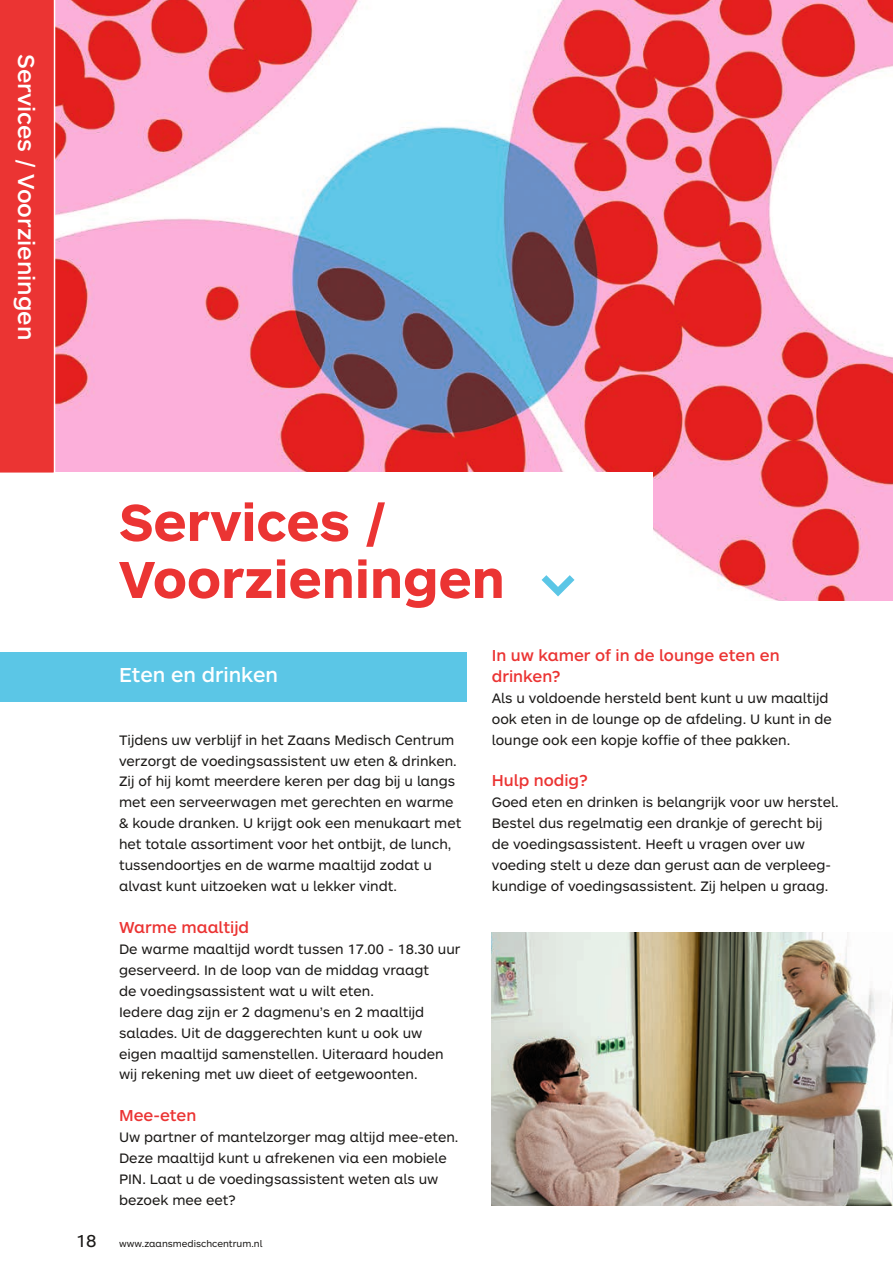
<style>
.page{position:relative;width:893px;height:1263px;background:#fff}
.page>*{position:absolute;margin:0;border:0;box-sizing:border-box;transform-origin:0 0}
.t1{font:700 54px/57px "ARS Maquette Pro";color:#eb3433}
.t2{font:700 54px "ARS Maquette Pro";color:#5bc6e6}
.t3{font:500 24px "ARS Maquette Pro";color:#fff}
.t4{font:500 21px "ARS Maquette Pro";color:#fff}
.t5{font:18px "ARS Maquette Pro";color:#1b1917}
.t6{font:500 16.5px/20.9px "ARS Maquette Pro";color:#eb3433}
.t7{font:14.25px/20.9px "ARS Maquette Pro";color:#1b1917}
.t8{font:9.75px "ARS Maquette Pro";color:#1b1917}
</style>
<div class="page">
<div style="left:0;top:652px;width:466px;height:50px;background:#5bc6e6"></div>
<img style="left:55px;top:0;width:838px;height:600px">
<div style="left:0;top:472px;width:653px;height:134px;background:#fff"></div>
<div style="left:0;top:0;width:54px;height:473px;background:#eb3433"></div>
<img style="left:492px;top:933px;width:401px;height:272px">
<h2 class="t3" style="left:42px;top:54px;width:288px;rotate:90deg">Services / Voorzieningen</h2>
<p class="t5" style="left:76px;top:1229px;width:22px">18</p>
<h1 class="t1" style="left:119px;top:491px;width:387px">Services /<br>Voorzieningen</h1>
<h1 class="t2" style="left:595px;top:569px;width:34px;rotate:90deg">&gt;</h1>
<h3 class="t4" style="left:119px;top:661px;width:160px">Eten en drinken</h3>
<p class="t7" style="left:119px;top:728px;width:344px">Tijdens uw verblijf in het Zaans Medisch Centrum verzorgt de voedingsassistent uw eten &amp; drinken.<br>Zij of hij komt meerdere keren per dag bij u langs met een serveerwagen met gerechten en warme &amp; koude dranken. U krijgt ook een menukaart met het totale assortiment voor het ontbijt, de lunch, tussendoortjes en de warme maaltijd zodat u alvast kunt uitzoeken wat u lekker vindt.</p>
<p class="t6" style="left:119px;top:916px;width:132px">Warme maaltijd</p>
<p class="t7" style="left:119px;top:938px;width:343px">De warme maaltijd wordt tussen 17.00 - 18.30 uur geserveerd. In de loop van de middag vraagt<br>de voedingsassistent wat u wilt eten.<br>Iedere dag zijn er 2 dagmenu’s en 2 maaltijd salades. Uit de daggerechten kunt u ook uw eigen maaltijd samenstellen. Uiteraard houden wij rekening met uw dieet of eetgewoonten.</p>
<p class="t6" style="left:119px;top:1104px;width:79px">Mee-eten</p>
<p class="t7" style="left:119px;top:1126px;width:341px">Uw partner of mantelzorger mag altijd mee-eten.<br>Deze maaltijd kunt u afrekenen via een mobiele PIN. Laat u de voedingsassistent weten als uw bezoek mee eet?</p>
<p class="t8" style="left:119px;top:1237px;width:145px">www.zaansmedischcentrum.nl</p>
<p class="t6" style="left:492px;top:644px;width:289px">In uw kamer of in de lounge eten en drinken?</p>
<p class="t7" style="left:492px;top:687px;width:342px">Als u voldoende hersteld bent kunt u uw maaltijd ook eten in de lounge op de afdeling. U kunt in de lounge ook een kopje koffie of thee pakken.</p>
<p class="t6" style="left:492px;top:769px;width:98px">Hulp nodig?</p>
<p class="t7" style="left:492px;top:791px;width:349px">Goed eten en drinken is belangrijk voor uw herstel.<br>Bestel dus regelmatig een drankje of gerecht bij de voedingsassistent. Heeft u vragen over uw voeding stelt u deze dan gerust aan de verpleeg&shy;kundige of voedingsassistent. Zij helpen u graag.</p>
</div>
